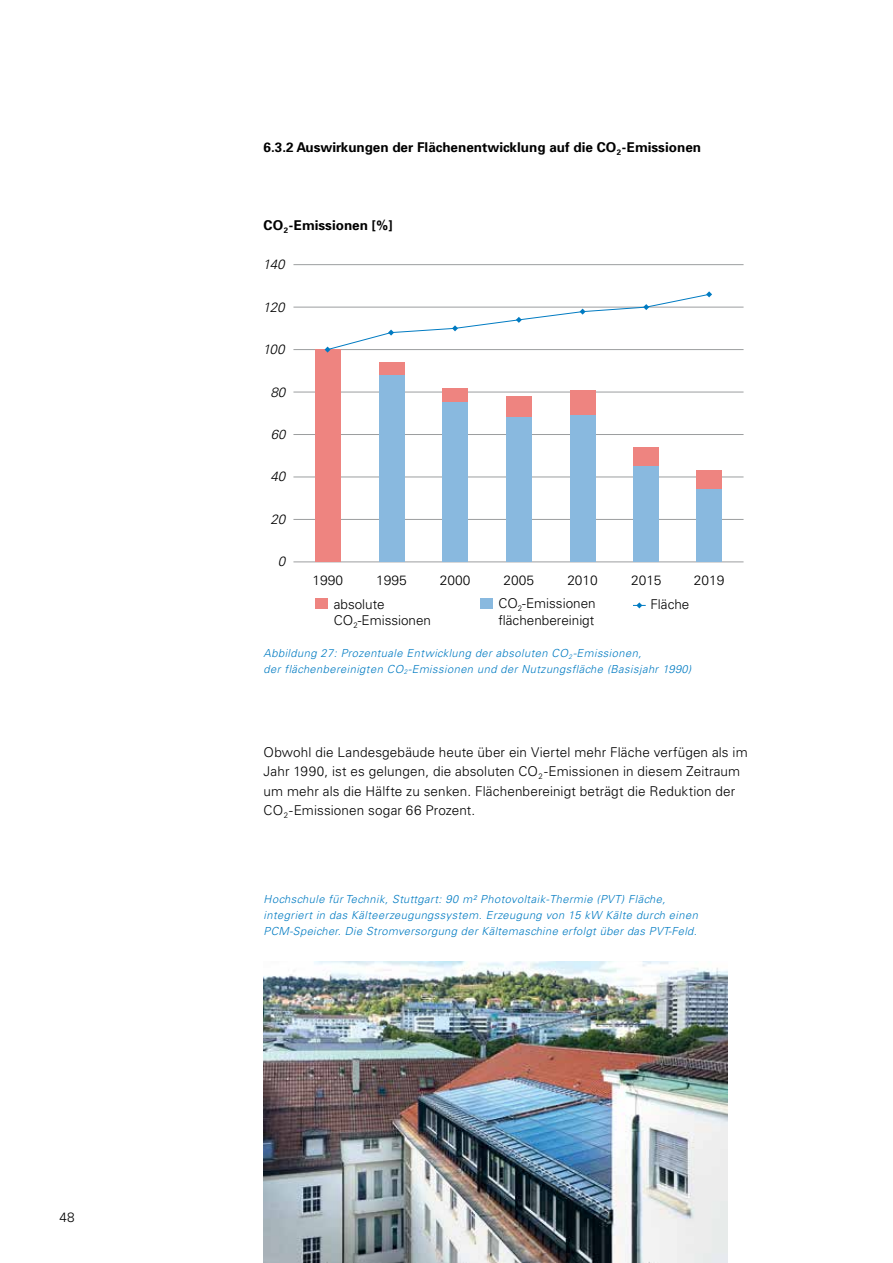
<style>
.page{position:relative;width:893px;height:1263px;background:#fff}
.page>*{position:absolute;margin:0;border:0;box-sizing:border-box;transform-origin:0 0}
.t1{font:300 13.5px/19.5px "Univers";letter-spacing:.005em;color:#000}
.t2{font:700 13.5px "Univers";color:#000}
.t3{font:italic 300 13.5px "Univers";color:#000}
.t4{font:italic 300 13.2px "Univers";color:#000}
.t5{font:italic 300 11.1px/15.8px "Univers";letter-spacing:.04em;color:#007bc2}
</style>
<div class="page">
<hr style="left:293px;top:519px;width:450px;height:1px;background:#9c9e9f">
<hr style="left:293px;top:477px;width:450px;height:1px;background:#9c9e9f">
<hr style="left:293px;top:434px;width:450px;height:1px;background:#9c9e9f">
<hr style="left:293px;top:392px;width:450px;height:1px;background:#9c9e9f">
<hr style="left:293px;top:349px;width:450px;height:1px;background:#9c9e9f">
<hr style="left:293px;top:561px;width:450px;height:1px;background:#9c9e9f">
<hr style="left:293px;top:307px;width:451px;height:1px;background:#9c9e9f">
<hr style="left:293px;top:264px;width:451px;height:1px;background:#9c9e9f">
<div style="left:316px;top:598px;width:12px;height:11px;background:#ee8480"></div>
<div style="left:480px;top:598px;width:13px;height:11px;background:#89b9df"></div>
<div style="left:442px;top:388px;width:26px;height:15px;background:#ee8480"></div>
<div style="left:379px;top:362px;width:25px;height:13px;background:#ee8480"></div>
<div style="left:316px;top:350px;width:25px;height:212px;background:#ee8480"></div>
<div style="left:506px;top:396px;width:26px;height:21px;background:#ee8480"></div>
<div style="left:570px;top:390px;width:25px;height:25px;background:#ee8480"></div>
<div style="left:442px;top:403px;width:26px;height:159px;background:#89b9df"></div>
<div style="left:379px;top:375px;width:25px;height:187px;background:#89b9df"></div>
<div style="left:634px;top:447px;width:25px;height:19px;background:#ee8480"></div>
<div style="left:634px;top:466px;width:25px;height:96px;background:#89b9df"></div>
<div style="left:506px;top:417px;width:26px;height:145px;background:#89b9df"></div>
<div style="left:570px;top:415px;width:25px;height:147px;background:#89b9df"></div>
<svg style="left:633px;top:602px;width:13px;height:6px"></svg>
<svg style="left:325px;top:291px;width:387px;height:62px"></svg>
<div style="left:696px;top:471px;width:26px;height:91px;background:#ee8480"></div>
<div style="left:696px;top:490px;width:26px;height:72px;background:#89b9df"></div>
<img style="left:264px;top:961px;width:463px;height:302px">
<p class="t1" style="left:60px;top:1207px;width:17px">48</p>
<p class="t2" style="left:264px;top:139px;width:439px">6.3.2 Auswirkungen der Flächenentwicklung auf die CO<sub>2</sub>-Emissionen</p>
<p class="t2" style="left:264px;top:217px;width:131px">CO<sub>2</sub>-Emissionen [%]</p>
<p class="t3" style="left:263px;top:256px;width:23px">140</p>
<p class="t3" style="left:263px;top:299px;width:23px">120</p>
<p class="t3" style="left:263px;top:341px;width:23px">100</p>
<p class="t3" style="left:270px;top:384px;width:16px">80</p>
<p class="t4" style="left:271px;top:426px;width:16px">60</p>
<p class="t3" style="left:270px;top:468px;width:16px">40</p>
<p class="t3" style="left:270px;top:511px;width:16px">20</p>
<p class="t3" style="left:278px;top:553px;width:9px">0</p>
<p class="t1" style="left:313px;top:570px;width:32px">1990</p>
<p class="t1" style="left:376px;top:570px;width:32px">1995</p>
<p class="t1" style="left:440px;top:570px;width:32px">2000</p>
<p class="t1" style="left:504px;top:570px;width:32px">2005</p>
<p class="t1" style="left:567px;top:570px;width:32px">2010</p>
<p class="t1" style="left:631px;top:570px;width:32px">2015</p>
<p class="t1" style="left:694px;top:570px;width:32px">2019</p>
<p class="t1" style="left:334px;top:595px;width:99px;line-height:16.2px">absolute<br>CO<sub>2</sub>-Emissionen</p>
<p class="t1" style="left:498px;top:595px;width:99px;line-height:16.2px">CO<sub>2</sub>-Emissionen flächenbereinigt</p>
<p class="t1" style="left:650px;top:594px;width:40px">Fläche</p>
<p class="t5" style="left:264px;top:645px;width:429px">Abbildung 27: Prozentuale Entwicklung der absoluten CO<sub>2</sub>-Emissionen,<br>der flächenbereinigten CO<sub>2</sub>-Emissionen und der Nutzungsfläche (Basisjahr 1990)</p>
<p class="t1" style="left:264px;top:742px;width:486px">Obwohl die Landesgebäude heute über ein Viertel mehr Fläche verfügen als im Jahr 1990, ist es gelungen, die absoluten CO<sub>2</sub>-Emissionen in diesem Zeitraum um mehr als die Hälfte zu senken. Flächenbereinigt beträgt die Reduktion der CO<sub>2</sub>-Emissionen sogar 66 Prozent.</p>
<p class="t5" style="left:264px;top:891px;width:436px">Hochschule für Technik, Stuttgart: 90 m² Photovoltaik-Thermie (PVT) Fläche, integriert in das Kälteerzeugungssystem. Erzeugung von 15 kW Kälte durch einen<br>PCM-Speicher. Die Stromversorgung der Kältemaschine erfolgt über das PVT-Feld.</p>
</div>
